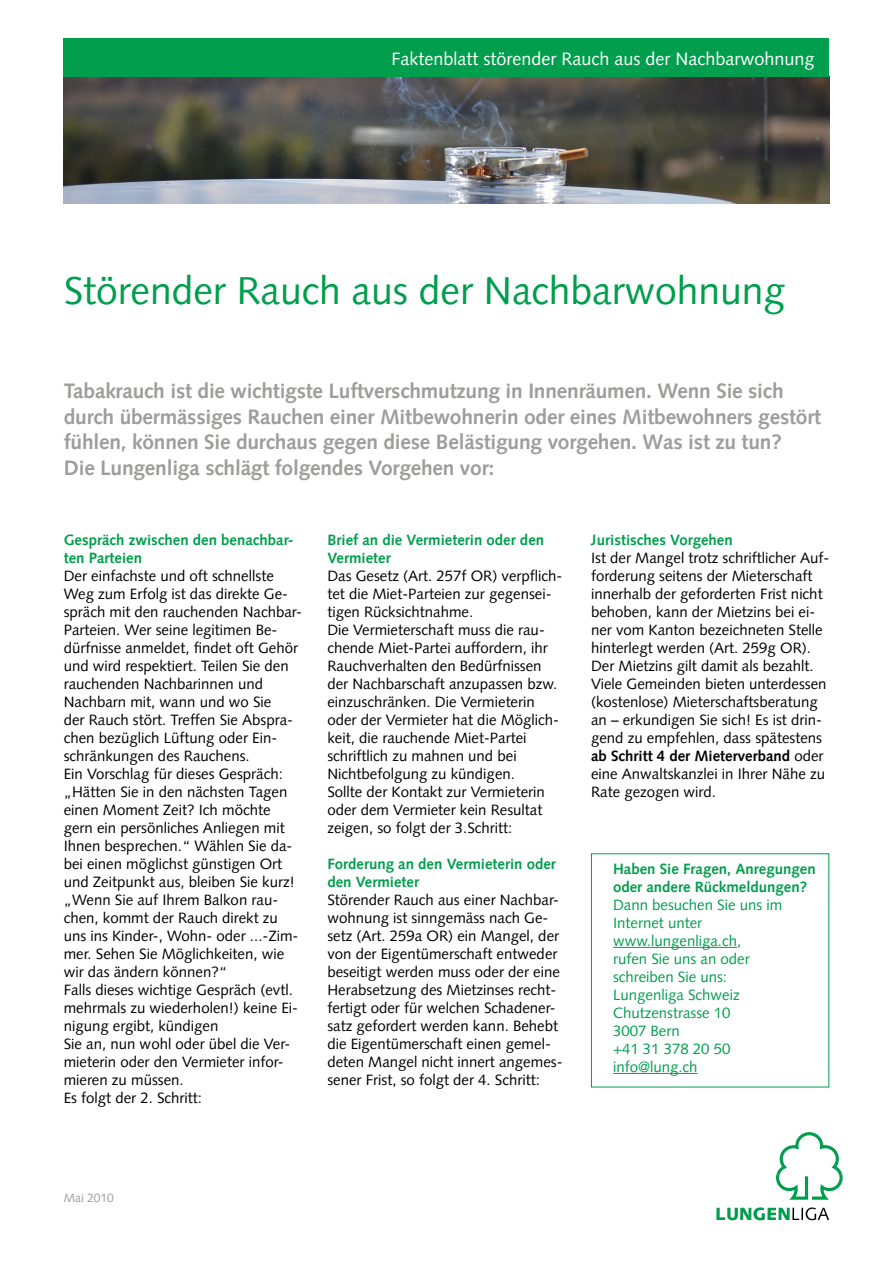
<style>
.page{position:relative;width:893px;height:1263px;background:#fff}
.page>*{position:absolute;margin:0;border:0;box-sizing:border-box;transform-origin:0 0}
.t1{font:39px "Syntax LT Pro";color:#009e4d}
.t2{font:700 21px/25.5px "Syntax LT Pro";letter-spacing:-.01em;color:#9d9d9c}
.t3{font:18px "Syntax LT Pro";color:#fff}
.t4{font:15px/18px "Syntax LT Pro";color:#000}
.t5{font:700 15px/18px "Syntax LT Pro";color:#009e4d}
.t6{font:15px/18px "Syntax LT Pro";color:#009e4d}
.t7{font:12px "Syntax LT Pro";color:#9d9d9c}
.s1{font-weight:700}
</style>
<div class="page">
<img style="left:64px;top:77px;width:765px;height:126px">
<div style="left:64px;top:38px;width:765px;height:39px;background:#009e4d"></div>
<svg style="left:716px;top:1207px;width:113px;height:13px"></svg>
<svg style="left:776px;top:1132px;width:67px;height:68px"></svg>
<hr style="left:613px;top:947px;width:124px;height:1px;background:#009e4d">
<hr style="left:613px;top:1073px;width:85px;height:1px;background:#009e4d">
<p class="t3" style="left:391px;top:48px;width:425px">Faktenblatt störender Rauch aus der Nachbarwohnung</p>
<h1 class="t1" style="left:64px;top:267px;width:723px">Störender Rauch aus der Nachbarwohnung</h1>
<p class="t2" style="left:64px;top:378px;width:759px">Tabakrauch ist die wichtigste Luftverschmutzung in Innenräumen. Wenn Sie sich durch übermässiges Rauchen einer Mitbewohnerin oder eines Mitbewohners gestört fühlen, können Sie durchaus gegen diese Belästigung vorgehen. Was ist zu tun?<br>Die Lungenliga schlägt folgendes Vorgehen vor:</p>
<p class="t5" style="left:64px;top:530px;width:232px">Gespräch zwischen den benachbar&shy;ten Parteien</p>
<p class="t4" style="left:64px;top:566px;width:240px">Der einfachste und oft schnellste<br>Weg zum Erfolg ist das direkte Ge&shy;spräch mit den rauchenden Nachbar-<br>Parteien. Wer seine legitimen Be&shy;dürfnisse anmeldet, findet oft Gehör und wird respektiert. Teilen Sie den rauchenden Nachbarinnen und<br>Nachbarn mit, wann und wo Sie<br>der Rauch stört. Treffen Sie Abspra&shy;chen bezüglich Lüftung oder Ein&shy;schränkungen des Rauchens.<br>Ein Vorschlag für dieses Gespräch: „Hätten Sie in den nächsten Tagen einen Moment Zeit? Ich möchte gern ein persönliches Anliegen mit<br>Ihnen besprechen.“ Wählen Sie da&shy;bei einen möglichst günstigen Ort und Zeitpunkt aus, bleiben Sie kurz! „Wenn Sie auf Ihrem Balkon rau&shy;chen, kommt der Rauch direkt zu uns ins Kinder-, Wohn- oder ...-Zim&shy;mer. Sehen Sie Möglichkeiten, wie wir das ändern können?“<br>Falls dieses wichtige Gespräch (evtl. mehrmals zu wiederholen!) keine Ei&shy;nigung ergibt, kündigen<br>Sie an, nun wohl oder übel die Ver&shy;mieterin oder den Vermieter infor&shy;mieren zu müssen.<br>Es folgt der 2. Schritt:</p>
<p class="t5" style="left:327px;top:530px;width:218px">Brief an die Vermieterin oder den<br>Vermieter</p>
<p class="t4" style="left:327px;top:566px;width:237px">Das Gesetz (Art. 257f OR) verpflich&shy;tet die Miet-Parteien zur gegensei&shy;tigen Rücksichtnahme.<br>Die Vermieterschaft muss die rau&shy;chende Miet-Partei auffordern, ihr Rauchverhalten den Bedürfnissen der Nachbarschaft anzupassen bzw. einzuschränken. Die Vermieterin oder der Vermieter hat die Möglich&shy;keit, die rauchende Miet-Partei schriftlich zu mahnen und bei Nichtbefolgung zu kündigen.<br>Sollte der Kontakt zur Vermieterin oder dem Vermieter kein Resultat zeigen, so folgt der 3.Schritt:</p>
<p class="t5" style="left:327px;top:854px;width:230px">Forderung an den Vermieterin oder den Vermieter</p>
<p class="t4" style="left:327px;top:890px;width:237px">Störender Rauch aus einer Nachbar&shy;wohnung ist sinngemäss nach Ge&shy;setz (Art. 259a OR) ein Mangel, der von der Eigentümerschaft entweder beseitigt werden muss oder der eine Herabsetzung des Mietzinses recht&shy;fertigt oder für welchen Schadener&shy;satz gefordert werden kann. Behebt die Eigentümerschaft einen gemel&shy;deten Mangel nicht innert angemes&shy;sener Frist, so folgt der 4. Schritt:</p>
<p class="t5" style="left:591px;top:530px;width:143px">Juristisches Vorgehen</p>
<p class="t4" style="left:591px;top:548px;width:240px">Ist der Mangel trotz schriftlicher Auf&shy;forderung seitens der Mieterschaft innerhalb der geforderten Frist nicht behoben, kann der Mietzins bei ei&shy;ner vom Kanton bezeichneten Stelle hinterlegt werden (Art. 259g OR).<br>Der Mietzins gilt damit als bezahlt.<br>Viele Gemeinden bieten unterdessen (kostenlose) Mieterschaftsberatung an – erkundigen Sie sich! Es ist drin&shy;gend zu empfehlen, dass spätestens <span class="s1">ab Schritt 4 der Mieterverband</span> oder eine Anwaltskanzlei in Ihrer Nähe zu Rate gezogen wird.</p>
<p class="t5" style="left:613px;top:860px;width:204px">Haben Sie Fragen, Anregungen oder andere Rückmeldungen?</p>
<p class="t6" style="left:613px;top:896px;width:171px">Dann besuchen Sie uns im<br>Internet unter www.lungenliga.ch,<br>rufen Sie uns an oder schreiben Sie uns:<br>Lungenliga Schweiz<br>Chutzenstrasse 10<br>3007 Bern<br>+41 31 378 20 50 info@lung.ch</p>
<p class="t7" style="left:64px;top:1190px;width:52px">Mai 2010</p>
</div>
